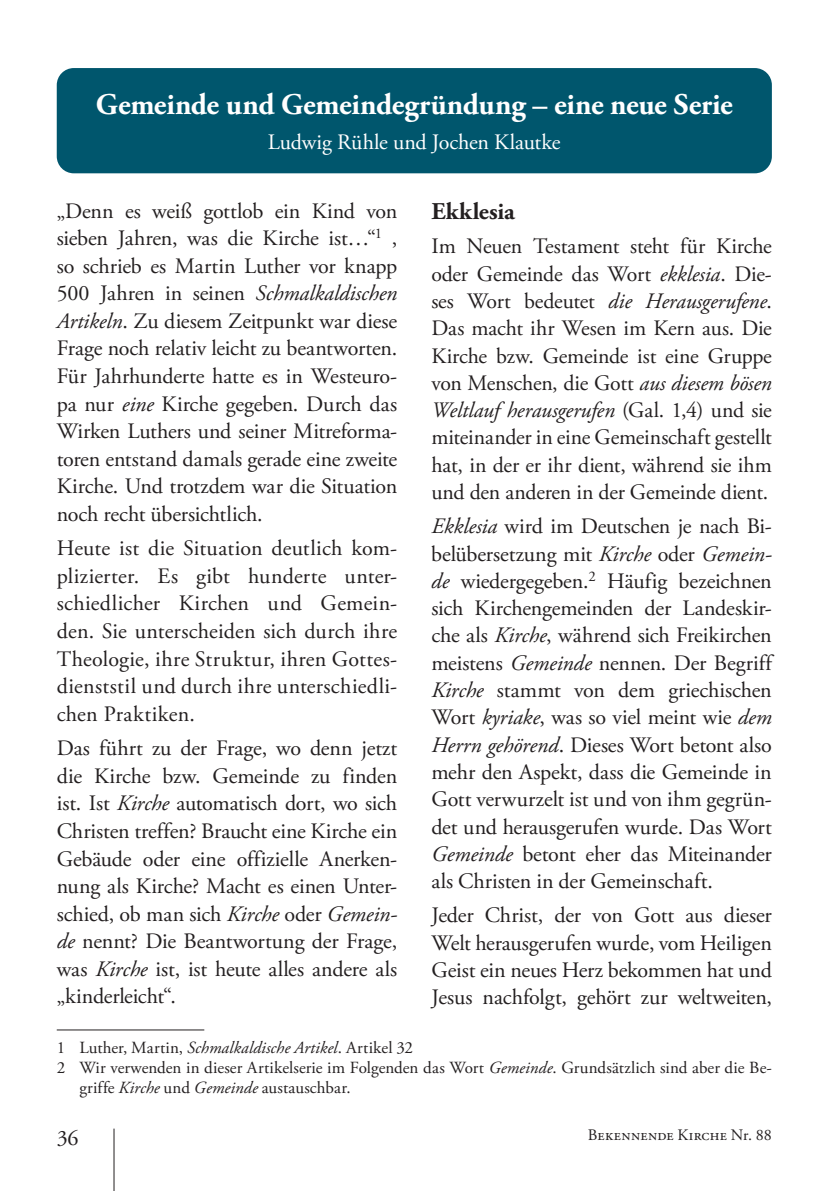
<style>
.page{position:relative;width:840px;height:1191px;background:#fff}
.page>*{position:absolute;margin:0;border:0;box-sizing:border-box;transform-origin:0 0}
.t1{font:700 30px "Adobe Garamond Pro";letter-spacing:-.01em;color:#fff}
.t2{font:700 24px "Adobe Garamond Pro";letter-spacing:.005em;color:#231f20}
.t3{font:22px/27.6px "Adobe Garamond Pro";letter-spacing:-.005em;color:#231f20;text-align:justify}
.t4{font:22px "Adobe Garamond Pro";letter-spacing:-.005em;color:#fff}
.t5{font:17px "Adobe Garamond Pro";letter-spacing:.005em;color:#231f20}
.t6{font:16px "Adobe Garamond Pro";letter-spacing:.015em;color:#231f20}
.s1{font-style:italic}
</style>
<div class="page">
<hr style="left:113px;top:1128px;width:1px;height:63px;background:#231f20">
<div style="left:57px;top:68px;width:714px;height:105px;background:#00566d;border-radius:17px"></div>
<hr style="left:57px;top:1029px;width:147px;height:1px;background:#231f20">
<h1 class="t1" style="left:96px;top:87px;width:638px">Gemeinde und Gemeindegründung – eine neue Serie</h1>
<p class="t4" style="left:268px;top:129px;width:294px">Ludwig Rühle und Jochen Klautke</p>
<p class="t3" style="left:57px;top:198px;width:342px">„Denn es weiß gottlob ein Kind von sieben Jahren, was die Kirche ist…“<sup>1</sup> , so schrieb es Martin Luther vor knapp 500 Jahren in seinen <span class="s1">Schmalkaldischen Artikeln</span>. Zu diesem Zeitpunkt war diese Frage noch relativ leicht zu beantworten.<br>Für Jahrhunderte hatte es in Westeuro&shy;pa nur <span class="s1">eine</span> Kirche gegeben. Durch das Wirken Luthers und seiner Mitreforma&shy;toren entstand damals gerade eine zweite Kirche. Und trotzdem war die Situation noch recht übersichtlich.</p>
<p class="t3" style="left:57px;top:535px;width:342px">Heute ist die Situation deutlich kom&shy;plizierter. Es gibt hunderte unter&shy;schiedlicher Kirchen und Gemein&shy;den. Sie unterscheiden sich durch ihre Theologie, ihre Struktur, ihren Gottes&shy;dienststil und durch ihre unterschiedli&shy;chen Praktiken.</p>
<p class="t3" style="left:57px;top:735px;width:342px">Das führt zu der Frage, wo denn jetzt die Kirche bzw. Gemeinde zu finden ist. Ist <span class="s1">Kirche</span> automatisch dort, wo sich Christen treffen? Braucht eine Kirche ein Gebäude oder eine offizielle Anerken&shy;nung als Kirche? Macht es einen Unter&shy;schied, ob man sich <span class="s1">Kirche</span> oder <span class="s1">Gemein&shy;de</span> nennt? Die Beantwortung der Frage, was <span class="s1">Kirche</span> ist, ist heute alles andere als „kinderleicht“.</p>
<p class="t5" style="left:57px;top:1037px;width:357px">1 Luther, Martin, <span class="s1">Schmalkaldische Artikel</span>. Artikel 32</p>
<p class="t5" style="left:57px;top:1057px;width:716px">2 Wir verwenden in dieser Artikelserie im Folgenden das Wort <span class="s1">Gemeinde</span>. Grundsätzlich sind aber die Be-</p>
<p class="t5" style="left:79px;top:1077px;width:272px">griffe <span class="s1">Kirche</span> und <span class="s1">Gemeinde</span> austauschbar.</p>
<p class="t2" style="left:431px;top:197px;width:85px">Ekklesia</p>
<p class="t3" style="left:431px;top:234px;width:342px">Im Neuen Testament steht für Kirche oder Gemeinde das Wort <span class="s1">ekklesia</span>. Die&shy;ses Wort bedeutet <span class="s1">die Herausgerufene</span>.<br>Das macht ihr Wesen im Kern aus. Die Kirche bzw. Gemeinde ist eine Gruppe von Menschen, die Gott <span class="s1">aus diesem bösen Weltlauf herausgerufen</span> (Gal. 1,4) und sie miteinander in eine Gemeinschaft gestellt hat, in der er ihr dient, während sie ihm und den anderen in der Gemeinde dient.</p>
<p class="t3" style="left:431px;top:513px;width:342px"><span class="s1">Ekklesia</span> wird im Deutschen je nach Bi&shy;belübersetzung mit <span class="s1">Kirche</span> oder <span class="s1">Gemein&shy;de</span> wiedergegeben.<sup>2</sup> Häufig bezeichnen sich Kirchengemeinden der Landeskir&shy;che als <span class="s1">Kirche</span>, während sich Freikirchen meistens <span class="s1">Gemeinde</span> nennen. Der Begriff <span class="s1">Kirche</span> stammt von dem griechischen Wort <span class="s1">kyriake</span>, was so viel meint wie <span class="s1">dem Herrn gehörend</span>. Dieses Wort betont also mehr den Aspekt, dass die Gemeinde in Gott verwurzelt ist und von ihm gegrün&shy;det und herausgerufen wurde. Das Wort <span class="s1">Gemeinde</span> betont eher das Miteinander als Christen in der Gemeinschaft.</p>
<p class="t3" style="left:431px;top:902px;width:342px">Jeder Christ, der von Gott aus dieser Welt herausgerufen wurde, vom Heiligen Geist ein neues Herz bekommen hat und Jesus nachfolgt, gehört zur weltweiten,</p>
<p class="t3" style="left:57px;top:1124px;width:23px">36</p>
<p class="t6" style="left:587px;top:1125px;width:185px">Bekennende Kirche Nr. 88</p>
</div>
